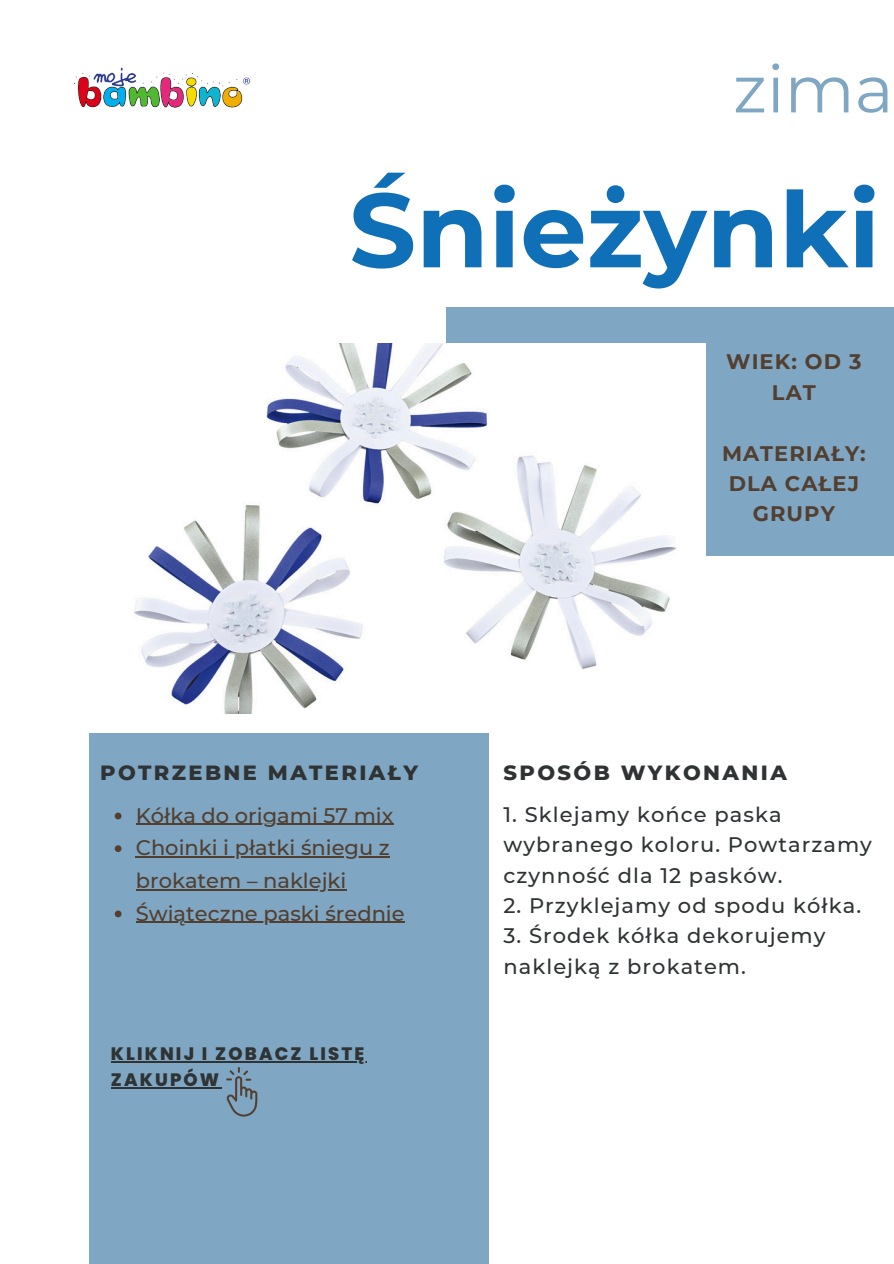
<style>
.page{position:relative;width:894px;height:1264px;background:#fff}
.page>*{position:absolute;margin:0;border:0;box-sizing:border-box;transform-origin:0 0}
.t1{font:700 105px "Montserrat";color:#0f6fb7}
.t2{font:66px "Montserrat";color:#7fa6c2}
.t3{font:500 21px/30.3px "Montserrat";letter-spacing:.05em;color:#2f3334}
.t4{font:500 21px/32.7px "Montserrat";color:#523f30}
.t5{font:700 21px/30.3px "Montserrat";letter-spacing:.05em;color:#523f30;text-align:center}
.t6{font:800 21px "Montserrat";letter-spacing:.115em;color:#2f3334}
.t7{font:800 18px/25.8px "Poppins";letter-spacing:.12em;color:#2f3334}
</style>
<div class="page">
<div style="left:446px;top:307px;width:447px;height:248px;background:#7fa6c2"></div>
<div style="left:89px;top:733px;width:400px;height:530px;background:#7fa6c2"></div>
<img style="left:74px;top:67px;width:176px;height:41px">
<img style="left:134px;top:343px;width:571px;height:370px">
<hr style="left:111px;top:1061px;width:255px;height:1px;background:#2f3334">
<hr style="left:111px;top:1087px;width:110px;height:1px;background:#2f3334">
<svg style="left:226px;top:1067px;width:31px;height:49px"></svg>
<svg style="left:115px;top:812px;width:6px;height:7px"></svg>
<hr style="left:136px;top:823px;width:257px;height:2px;background:#523f30">
<svg style="left:115px;top:845px;width:6px;height:7px"></svg>
<hr style="left:136px;top:856px;width:254px;height:1px;background:#523f30">
<hr style="left:136px;top:889px;width:210px;height:1px;background:#523f30">
<svg style="left:115px;top:910px;width:6px;height:7px"></svg>
<hr style="left:136px;top:921px;width:268px;height:1px;background:#523f30">
<h3 class="t2" style="left:732px;top:48px;width:162px">zima</h3>
<p class="t1" style="left:349px;top:166px;width:532px">Śnieżynki</p>
<p class="t5" style="left:726px;top:346px;width:137px">WIEK: OD 3<br>LAT</p>
<p class="t5" style="left:721px;top:438px;width:145px">MATERIAŁY:<br>DLA CAŁEJ<br>GRUPY</p>
<h3 class="t6" style="left:100px;top:759px;width:319px">POTRZEBNE MATERIAŁY</h3>
<h1 class="t4" style="left:136px;top:798px;width:259px">Kółka do origami 57 mix</h1>
<p class="t4" style="left:136px;top:831px;width:255px">Choinki i płatki śniegu z</p>
<h3 class="t4" style="left:136px;top:864px;width:270px">brokatem – naklejki<br>Świąteczne paski średnie</h3>
<h2 class="t7" style="left:111px;top:1041px;width:255px">KLIKNIJ I ZOBACZ LISTĘ<br>ZAKUPÓW</h2>
<p class="t6" style="left:503px;top:759px;width:285px">SPOSÓB WYKONANIA</p>
<h3 class="t3" style="left:503px;top:799px;width:370px">1. Sklejamy końce paska wybranego koloru. Powtarzamy czynność dla 12 pasków.</h3>
<p class="t3" style="left:503px;top:890px;width:359px">2. Przyklejamy od spodu kółka.</p>
<p class="t3" style="left:503px;top:920px;width:323px">3. Środek kółka dekorujemy naklejką z brokatem.</p>
</div>
